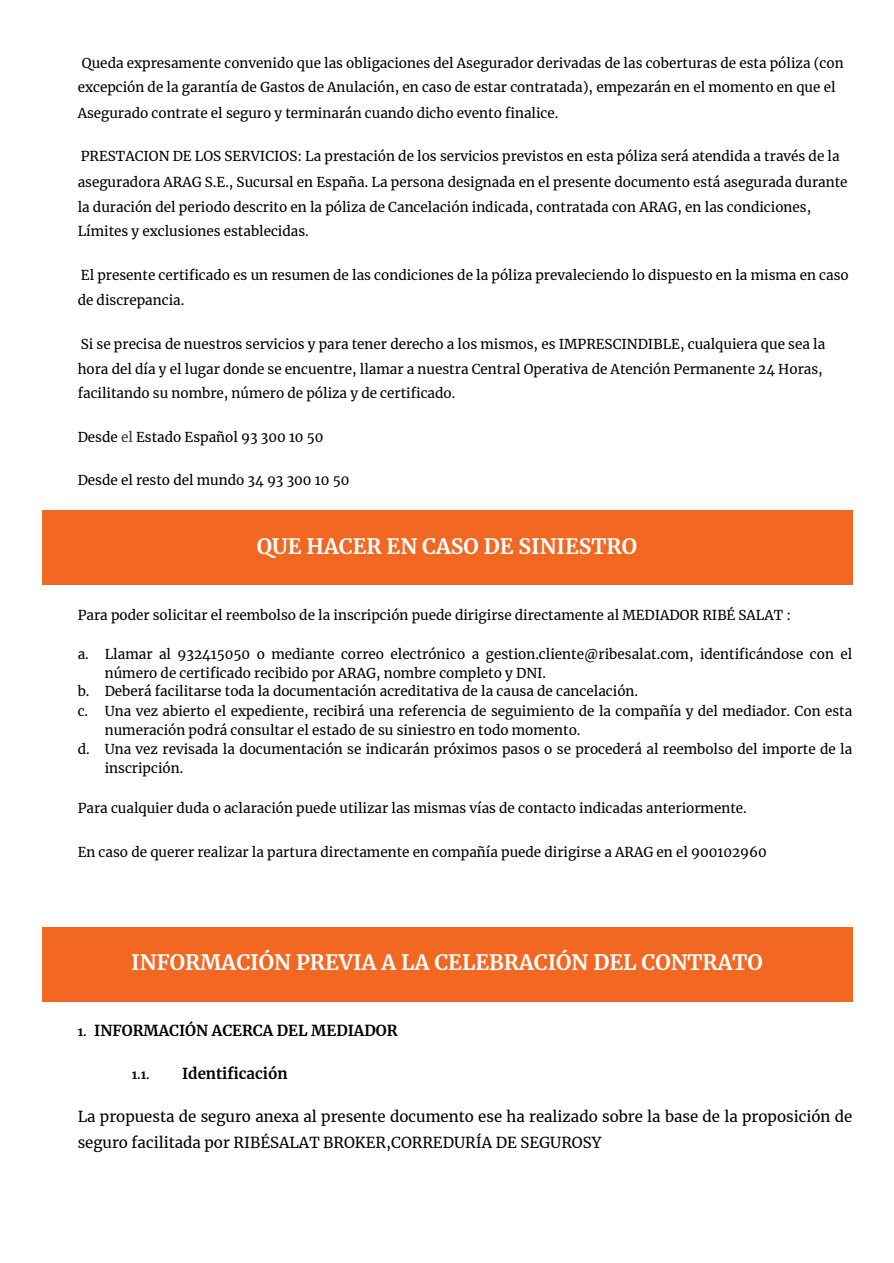
<style>
.page{position:relative;width:894px;height:1263px;background:#fff}
.page>*{position:absolute;margin:0;border:0;box-sizing:border-box;transform-origin:0 0}
.t1{font:700 21px "Merriweather";color:#fff}
.t2{font:15px/25.8px "Merriweather";color:#000}
.t3{font:700 15px "Merriweather";color:#000}
.t4{font:13.5px/25.2px "Merriweather";color:#000}
.t5{font:700 12px "Merriweather";color:#000}
.s1{color:#263a4d}
.s2{font-size:12px}
</style>
<div class="page">
<div style="left:42px;top:511px;width:810px;height:74px;background:#f26722"></div>
<div style="left:42px;top:927px;width:810px;height:74px;background:#f26722"></div>
<p class="t4" style="left:78px;top:50px;width:767px;text-indent:4px">Queda expresamente convenido que las obligaciones del Asegurador derivadas de las coberturas de esta póliza (con excepción de la garantía de Gastos de Anulación, en caso de estar contratada), empezarán en el momento en que el<br>Asegurado contrate el seguro y terminarán cuando dicho evento finalice.</p>
<p class="t4" style="left:78px;top:143px;width:771px">PRESTACION DE LOS SERVICIOS: La prestación de los servicios previstos en esta póliza será atendida a través de la aseguradora ARAG S.E., Sucursal en España. La persona designada en el presente documento está asegurada durante la duración del periodo descrito en la póliza de Cancelación indicada, contratada con ARAG, en las condiciones, Límites y exclusiones establecidas.</p>
<p class="t4" style="left:78px;top:263px;width:772px;line-height:24.8px">El presente certificado es un resumen de las condiciones de la póliza prevaleciendo lo dispuesto en la misma en caso de discrepancia.</p>
<p class="t4" style="left:78px;top:332px;width:748px;line-height:24.8px">Si se precisa de nuestros servicios y para tener derecho a los mismos, es IMPRESCINDIBLE, cualquiera que sea la hora del día y el lugar donde se encuentre, llamar a nuestra Central Operativa de Atención Permanente 24 Horas, facilitando su nombre, número de póliza y de certificado.</p>
<p class="t4" style="left:78px;top:425px;width:247px">Desde <span class="s1">el</span> Estado Español 93 300 10 50</p>
<p class="t4" style="left:78px;top:467px;width:273px">Desde el resto del mundo 34 93 300 10 50</p>
<p class="t1" style="left:257px;top:533px;width:381px">QUE HACER EN CASO DE SINIESTRO</p>
<p class="t4" style="left:78px;top:602px;width:714px">Para poder solicitar el reembolso de la inscripción puede dirigirse directamente al MEDIADOR RIBÉ SALAT :</p>
<p class="t4" style="left:105px;top:645px;width:748px;line-height:19.2px;text-indent:-27px">a. Llamar al 932415050 o mediante correo electrónico a gestion.cliente@ribesalat.com, identificándose con el número de certificado recibido por ARAG, nombre completo y DNI.</p>
<p class="t4" style="left:78px;top:679px;width:561px">b. Deberá facilitarse toda la documentación acreditativa de la causa de cancelación.</p>
<p class="t4" style="left:105px;top:701px;width:748px;line-height:19.2px;text-indent:-27px">c. Una vez abierto el expediente, recibirá una referencia de seguimiento de la compañía y del mediador. Con esta numeración podrá consultar el estado de su siniestro en todo momento.</p>
<p class="t4" style="left:105px;top:739px;width:748px;line-height:19.2px;text-indent:-27px">d. Una vez revisada la documentación se indicarán próximos pasos o se procederá al reembolso del importe de la inscripción.</p>
<p class="t4" style="left:78px;top:796px;width:670px">Para cualquier duda o aclaración puede utilizar las mismas vías de contacto indicadas anteriormente.</p>
<p class="t4" style="left:78px;top:840px;width:690px">En caso de querer realizar la partura directamente en compañía puede dirigirse a ARAG en el 900102960</p>
<p class="t1" style="left:131px;top:949px;width:632px">INFORMACIÓN PREVIA A LA CELEBRACIÓN DEL CONTRATO</p>
<p class="t3" style="left:78px;top:1021px;width:321px"><span class="s2">1.</span> INFORMACIÓN ACERCA DEL MEDIADOR</p>
<p class="t5" style="left:132px;top:1067px;width:20px">1.1.</p>
<p class="t3" style="left:182px;top:1064px;width:107px">Identificación</p>
<p class="t2" style="left:78px;top:1103px;width:775px">La propuesta de seguro anexa al presente documento ese ha realizado sobre la base de la proposición de seguro facilitada por RIBÉSALAT BROKER,CORREDURÍA DE SEGUROSY</p>
</div>
